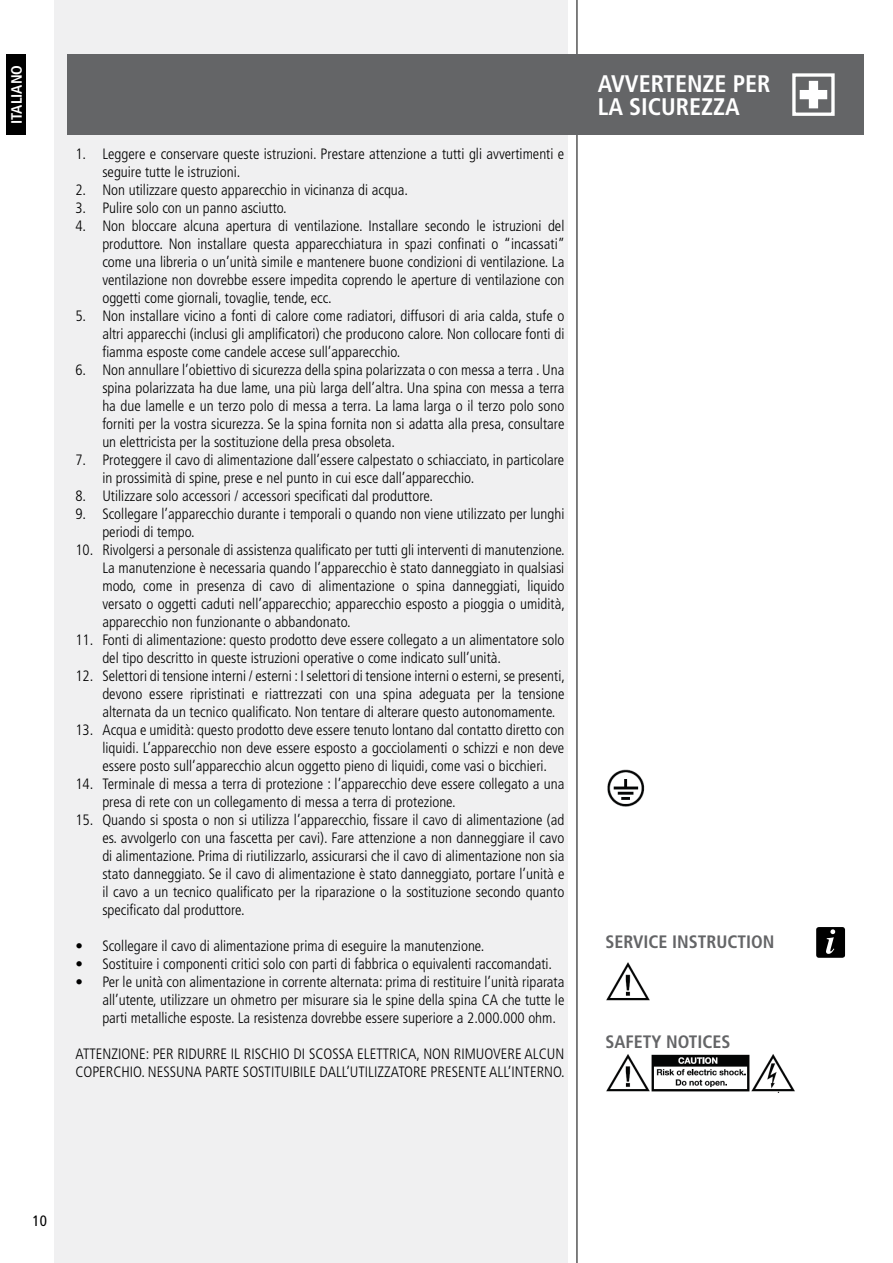
<style>
.page{position:relative;width:893px;height:1263px;background:#fff}
.page>*{position:absolute;margin:0;border:0;box-sizing:border-box;transform-origin:0 0}
.t1{font:700 condensed 24px/22.5px "Frutiger LT Std";color:#fff}
.t2{font:700 condensed 18px "Frutiger LT Std";color:#646567}
.t3{font:300 condensed 15px/18px "Frutiger LT Std";color:#000;text-align:justify}
.t4{font:700 condensed 15px "Frutiger LT Std";color:#fff}
.t5{font:condensed 15px "Frutiger LT Std";color:#000}
</style>
<div class="page">
<div style="left:54px;top:0;width:514px;height:1263px;background:#f0f0f1"></div>
<hr style="left:577px;top:0;width:1px;height:1263px;background:#000">
<div style="left:6px;top:54px;width:20px;height:81px;background:#000"></div>
<div style="left:67px;top:54px;width:797px;height:81px;background:#646567"></div>
<div style="left:792px;top:73px;width:43px;height:43px;border:3px solid #fff"></div>
<svg style="left:800px;top:81px;width:27px;height:27px"></svg>
<div style="left:816px;top:927px;width:29px;height:31px;background:#000;border-radius:3px"></div>
<svg style="left:826px;top:929px;width:9px;height:25px"></svg>
<img style="left:607px;top:769px;width:38px;height:38px">
<img style="left:606px;top:1054px;width:189px;height:39px">
<img style="left:607px;top:962px;width:43px;height:39px">
<p class="t4" style="left:8px;top:124px;width:60px;rotate:-90deg">ITALIANO</p>
<h1 class="t1" style="left:598px;top:73px;width:174px">AVVERTENZE PER<br>LA SICUREZZA</h1>
<p class="t3" style="left:102px;top:145px;width:463px;text-indent:-27px">1. Leggere e conservare queste istruzioni. Prestare attenzione a tutti gli avvertimenti e seguire tutte le istruzioni.</p>
<p class="t3" style="left:75px;top:181px;width:334px">2. Non utilizzare questo apparecchio in vicinanza di acqua.</p>
<p class="t3" style="left:75px;top:199px;width:213px">3. Pulire solo con un panno asciutto.</p>
<p class="t3" style="left:102px;top:217px;width:464px;text-indent:-27px">4. Non bloccare alcuna apertura di ventilazione. Installare secondo le istruzioni del produttore. Non installare questa apparecchiatura in spazi confinati o “incassati” come una libreria o un’unità simile e mantenere buone condizioni di ventilazione. La ventilazione non dovrebbe essere impedita coprendo le aperture di ventilazione con oggetti come giornali, tovaglie, tende, ecc.</p>
<p class="t3" style="left:102px;top:307px;width:463px;text-indent:-27px">5. Non installare vicino a fonti di calore come radiatori, diffusori di aria calda, stufe o altri apparecchi (inclusi gli amplificatori) che producono calore. Non collocare fonti di fiamma esposte come candele accese sull’apparecchio.</p>
<p class="t3" style="left:102px;top:361px;width:464px;text-indent:-27px">6. Non annullare l’obiettivo di sicurezza della spina polarizzata o con messa a terra . Una spina polarizzata ha due lame, una più larga dell’altra. Una spina con messa a terra ha due lamelle e un terzo polo di messa a terra. La lama larga o il terzo polo sono forniti per la vostra sicurezza. Se la spina fornita non si adatta alla presa, consultare un elettricista per la sostituzione della presa obsoleta.</p>
<p class="t3" style="left:102px;top:451px;width:463px;text-indent:-27px">7. Proteggere il cavo di alimentazione dall’essere calpestato o schiacciato, in particolare in prossimità di spine, prese e nel punto in cui esce dall’apparecchio.</p>
<p class="t3" style="left:75px;top:487px;width:359px">8. Utilizzare solo accessori / accessori specificati dal produttore.</p>
<p class="t3" style="left:102px;top:505px;width:463px;text-indent:-27px">9. Scollegare l’apparecchio durante i temporali o quando non viene utilizzato per lunghi periodi di tempo.</p>
<p class="t3" style="left:102px;top:541px;width:464px;text-indent:-27px">10. Rivolgersi a personale di assistenza qualificato per tutti gli interventi di manutenzione.<br>La manutenzione è necessaria quando l’apparecchio è stato danneggiato in qualsiasi modo, come in presenza di cavo di alimentazione o spina danneggiati, liquido versato o oggetti caduti nell’apparecchio; apparecchio esposto a pioggia o umidità, apparecchio non funzionante o abbandonato.</p>
<p class="t3" style="left:102px;top:631px;width:463px;text-indent:-27px">11. Fonti di alimentazione: questo prodotto deve essere collegato a un alimentatore solo del tipo descritto in queste istruzioni operative o come indicato sull’unità.</p>
<p class="t3" style="left:102px;top:667px;width:464px;text-indent:-27px">12. Selettori di tensione interni / esterni : I selettori di tensione interni o esterni, se presenti, devono essere ripristinati e riattrezzati con una spina adeguata per la tensione alternata da un tecnico qualificato. Non tentare di alterare questo autonomamente.</p>
<p class="t3" style="left:102px;top:721px;width:463px;text-indent:-27px">13. Acqua e umidità: questo prodotto deve essere tenuto lontano dal contatto diretto con liquidi. L’apparecchio non deve essere esposto a gocciolamenti o schizzi e non deve essere posto sull’apparecchio alcun oggetto pieno di liquidi, come vasi o bicchieri.</p>
<p class="t3" style="left:102px;top:775px;width:463px;text-indent:-27px">14. Terminale di messa a terra di protezione : l’apparecchio deve essere collegato a una presa di rete con un collegamento di messa a terra di protezione.</p>
<p class="t3" style="left:102px;top:811px;width:464px;text-indent:-27px">15. Quando si sposta o non si utilizza l’apparecchio, fissare il cavo di alimentazione (ad es. avvolgerlo con una fascetta per cavi). Fare attenzione a non danneggiare il cavo di alimentazione. Prima di riutilizzarlo, assicurarsi che il cavo di alimentazione non sia stato danneggiato. Se il cavo di alimentazione è stato danneggiato, portare l’unità e il cavo a un tecnico qualificato per la riparazione o la sostituzione secondo quanto specificato dal produttore.</p>
<p class="t3" style="left:75px;top:937px;width:410px">• Scollegare il cavo di alimentazione prima di eseguire la manutenzione.</p>
<p class="t3" style="left:75px;top:955px;width:478px">• Sostituire i componenti critici solo con parti di fabbrica o equivalenti raccomandati.</p>
<p class="t3" style="left:102px;top:973px;width:464px;text-indent:-27px">• Per le unità con alimentazione in corrente alternata: prima di restituire l’unità riparata all’utente, utilizzare un ohmetro per misurare sia le spine della spina CA che tutte le parti metalliche esposte. La resistenza dovrebbe essere superiore a 2.000.000 ohm.</p>
<p class="t3" style="left:75px;top:1045px;width:491px">ATTENZIONE: PER RIDURRE IL RISCHIO DI SCOSSA ELETTRICA, NON RIMUOVERE ALCUN<br>COPERCHIO. NESSUNA PARTE SOSTITUIBILE DALL’UTILIZZATORE PRESENTE ALL’INTERNO.</p>
<p class="t2" style="left:606px;top:931px;width:170px">SERVICE INSTRUCTION</p>
<p class="t2" style="left:606px;top:1031px;width:126px">SAFETY NOTICES</p>
<p class="t5" style="left:33px;top:1211px;width:16px">10</p>
</div>
